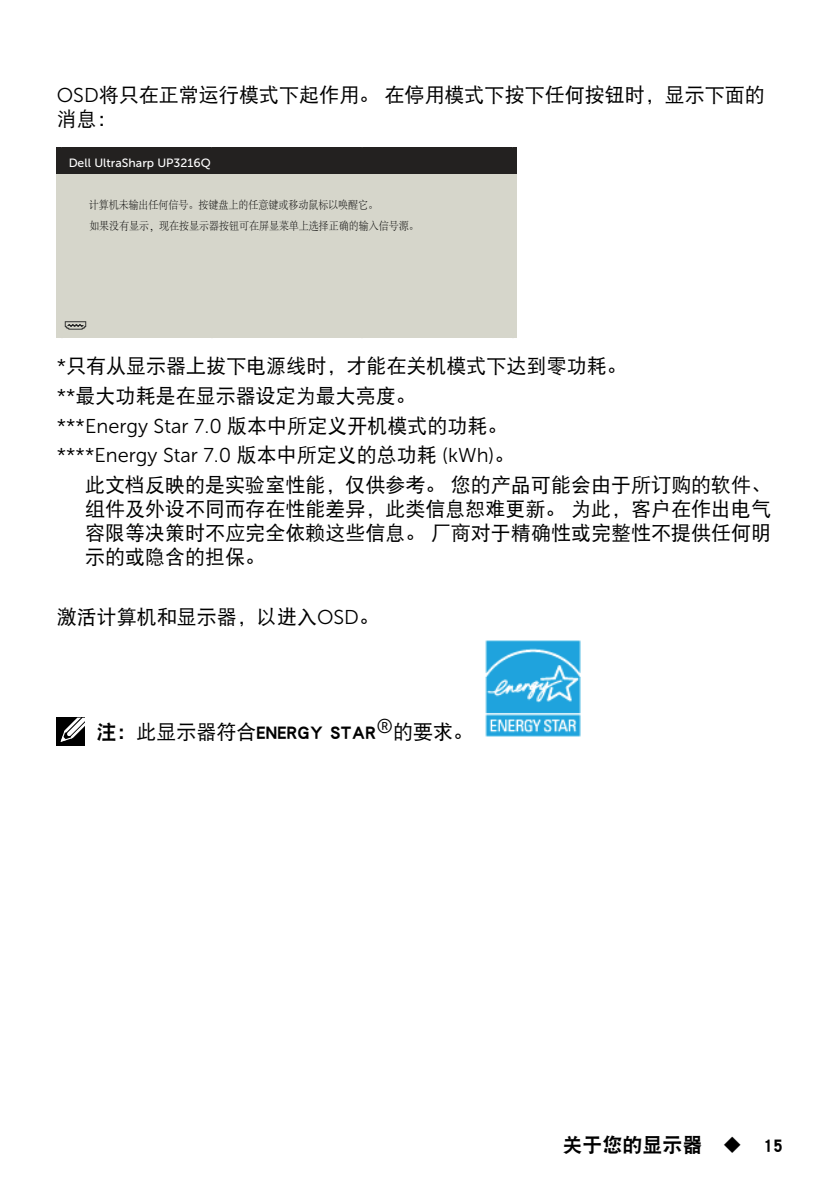
<style>
.page{position:relative;width:840px;height:1191px;background:#fff}
.page>*{position:absolute;margin:0;border:0;box-sizing:border-box;transform-origin:0 0}
.Paragraph{font:20px/24px "DF Hei W5";color:#000}
.Paragraph-2{font:20px "Museo Sans For Dell 300";color:#000}
.note{font:20px "DFP Hei W9";color:#000}
.t1{font:12px "Museo Sans For Dell 500";color:#fff}
.t2{font:11.2px/21.2px "Adobe Song Std Light GBK EUC H";color:#000;scale:.89 1}
.s1{font-family:"Museo Sans For Dell 300"}
.s2{font-family:"DF Hei W5"}
</style>
<div class="page">
<div style="left:57px;top:147px;width:459px;height:28px;background:#232120"></div>
<div style="left:57px;top:174px;width:459px;height:137px;background:#d6d6cb"></div>
<div style="left:57px;top:310px;width:459px;height:28px;background:#d6d6cb"></div>
<img style="left:64px;top:321px;width:23px;height:9px">
<div style="left:57px;top:718px;width:28px;height:28px;background:#000"></div>
<svg style="left:59px;top:717px;width:26px;height:25px"></svg>
<img style="left:485px;top:640px;width:95px;height:97px">
<p class="Paragraph" style="left:57px;top:83px;width:709px"><span class="s1">OSD</span>将只在正常运行模式下起作用。在停用模式下按下任何按钮时，显示下面的消息：</p>
<p class="t1" style="left:69px;top:156px;width:143px">Dell UltraSharp UP3216Q</p>
<p class="t2" style="left:89px;top:195px;width:372px">计算机未输出任何信号。按键盘上的任意键或移动鼠标以唤醒它。<br>如果没有显示，现在按显示器按钮可在屏显菜单上选择正确的输入信号源。</p>
<p class="Paragraph" style="left:57px;top:354px;width:571px"><span class="s1">*</span>只有从显示器上拔下电源线时，才能在关机模式下达到零功耗。</p>
<p class="Paragraph" style="left:57px;top:384px;width:360px"><span class="s1">**</span>最大功耗是在显示器设定为最大亮度。</p>
<p class="Paragraph-2" style="left:57px;top:415px;width:452px">***Energy Star 7.0 <span class="s2">版本中所定义开机模式的功耗。</span></p>
<p class="Paragraph-2" style="left:57px;top:445px;width:459px">****Energy Star 7.0 <span class="s2">版本中所定义的总功耗</span> (kWh)<span class="s2">。</span></p>
<p class="Paragraph" style="left:85px;top:473px;width:687px;text-align:justify">此文档反映的是实验室性能，仅供参考。您的产品可能会由于所订购的软件、组件及外设不同而存在性能差异，此类信息恕难更新。为此，客户在作出电气容限等决策时不应完全依赖这些信息。厂商对于精确性或完整性不提供任何明示的或隐含的担保。</p>
<p class="Paragraph" style="left:57px;top:604px;width:324px">激活计算机和显示器，以进入<span class="s1">OSD</span>。</p>
<p class="note" style="left:96px;top:721px;width:378px">注：<span class="s2">此显示器符合</span>ENERGY STAR<sup>®</sup><span class="s2">的要求。</span></p>
<p class="note" style="left:562px;top:1134px;width:222px">关于您的显示器 ◆ 15</p>
</div>
